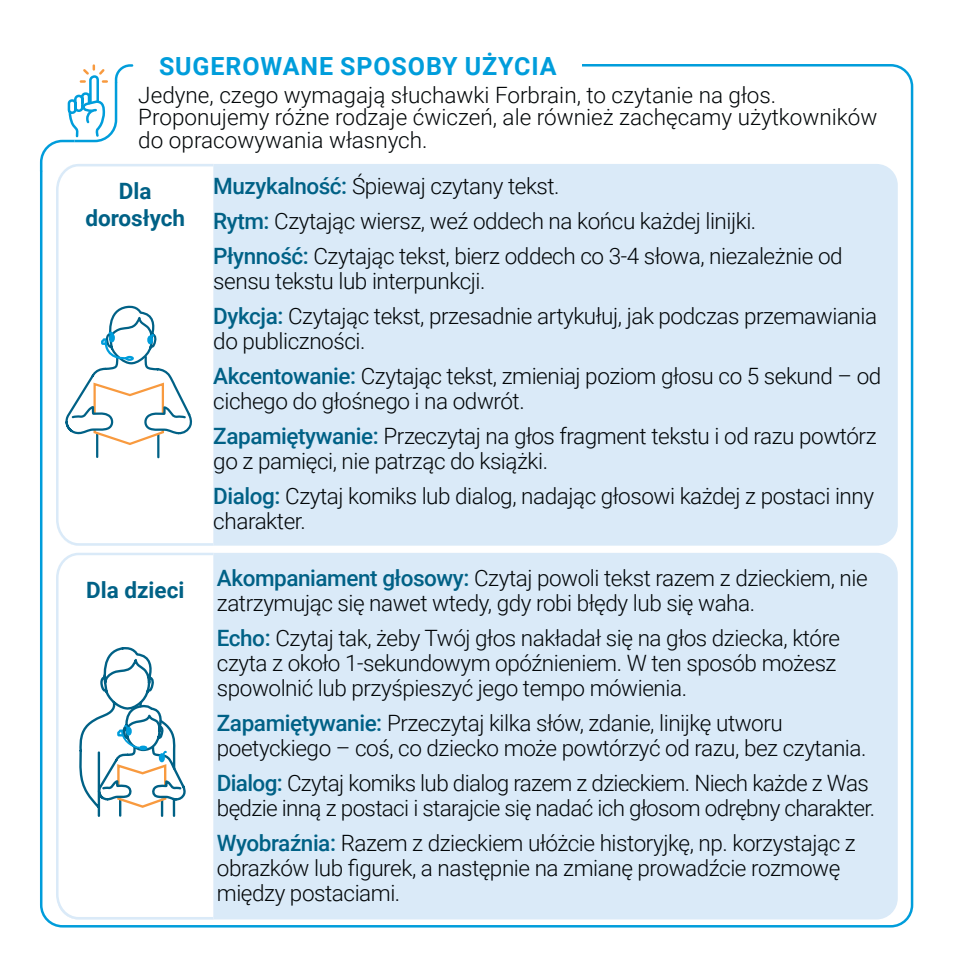
<style>
.page{position:relative;width:954px;height:978px;background:#fff}
.page>*{position:absolute;margin:0;border:0;box-sizing:border-box;transform-origin:0 0}
.t1{font:700 25px "Roboto";letter-spacing:.035em;color:#009ddb}
.t2{font:300 22.5px/25px "Roboto";letter-spacing:-.02em;color:#020608}
.t3{font:300 22.5px/22.5px "Roboto";color:#020608}
.t4{font:700 22.5px "Roboto";color:#006186}
.s1{font-weight:500;color:#006186}
</style>
<div class="page">
<svg style="left:39px;top:64px;width:95px;height:110px"></svg>
<div style="left:57px;top:553px;width:840px;height:366px;background:#daeaf8;border-radius:21px"></div>
<div style="left:57px;top:164px;width:840px;height:382px;background:#daeaf8;border-radius:21px"></div>
<svg style="left:56px;top:553px;width:160px;height:367px;background:#fcfdfe"></svg>
<svg style="left:55px;top:163px;width:161px;height:383px;background:#fcfdfe"></svg>
<svg style="left:76px;top:646px;width:112px;height:172px;background:#dfeaed"></svg>
<hr style="left:96px;top:434px;width:2px;height:23px;background:#006186">
<hr style="left:157px;top:434px;width:2px;height:23px;background:#006186">
<svg style="left:64px;top:306px;width:130px;height:140px;background:#e7eef0"></svg>
<p class="t1" style="left:159px;top:48px;width:399px">SUGEROWANE SPOSOBY UŻYCIA</p>
<p class="t3" style="left:138px;top:83px;width:740px">Jedyne, czego wymagają słuchawki Forbrain to, czytanie na głos.<br>Proponujemy różne rodzaje ćwiczeń, ale również zachęcamy użytkowników do opracowywania własnych.</p>
<p class="t4" style="left:119px;top:175px;width:34px">Dla</p>
<p class="t4" style="left:85px;top:202px;width:101px">dorosłych</p>
<p class="t4" style="left:86px;top:574px;width:100px">Dla dzieci</p>
<p class="t2" style="left:213px;top:173px;width:348px"><span class="s1">Muzykalność:</span> Śpiewaj czytany tekst.</p>
<p class="t2" style="left:213px;top:208px;width:544px"><span class="s1">Rytm:</span> Czytając wiersz, weź oddech na końcu każdej linijki.</p>
<p class="t2" style="left:213px;top:243px;width:630px"><span class="s1">Płynność:</span> Czytając tekst, bierz oddech co 3-4 słowa, niezależnie od sensu tekstu lub interpunkcji.</p>
<p class="t2" style="left:213px;top:303px;width:665px"><span class="s1">Dykcja:</span> Czytając tekst, przesadnie artykułuj, jak podczas przemawiania do publiczności.</p>
<p class="t2" style="left:213px;top:363px;width:669px"><span class="s1">Akcentowanie:</span> Czytając tekst, zmieniaj poziom głosu co 5 sekund – od cichego do głośnego i na odwrót.</p>
<p class="t2" style="left:213px;top:423px;width:664px"><span class="s1">Zapamiętywanie:</span> Przeczytaj na głos fragment tekstu i od razu powtórz go z pamięci, nie patrząc do książki.</p>
<p class="t2" style="left:213px;top:483px;width:662px"><span class="s1">Dialog:</span> Czytaj komiks lub dialog, nadając głosowi każdej z postaci inny charakter.</p>
<p class="t2" style="left:217px;top:565px;width:652px"><span class="s1">Akompaniament głosowy:</span> Czytaj powoli tekst razem z dzieckiem, nie zatrzymując się nawet wtedy, gdy robi błędy lub się waha.</p>
<p class="t2" style="left:217px;top:625px;width:624px"><span class="s1">Echo:</span> Czytaj tak, żeby Twój głos nakładał się na głos dziecka, które czyta z około 1-sekundowym opóźnieniem W. ten sposób możesz spowolnić lub przyśpieszyć jego tempo mówienia.</p>
<p class="t2" style="left:217px;top:710px;width:651px"><span class="s1">Zapamiętywanie:</span> Przeczytaj kilka słów, zdanie, linijkę utworu poetyckiego – coś, co dziecko może powtórzyć od razu, bez czytania.</p>
<p class="t2" style="left:217px;top:770px;width:659px"><span class="s1">Dialog:</span> Czytaj komiks lub dialog razem z dzieckiem. Niech każde z Was będzie inną z postaci i starajcie się nadać ich głosom odrębny charakter.</p>
<p class="t2" style="left:217px;top:830px;width:640px"><span class="s1">Wyobraźnia:</span> Razem z dzieckiem ułóżcie historyjkę, np. korzystając z obrazków lub figurek a, następnie na zmianę prowadźcie rozmowę między postaciami.</p>
</div>
